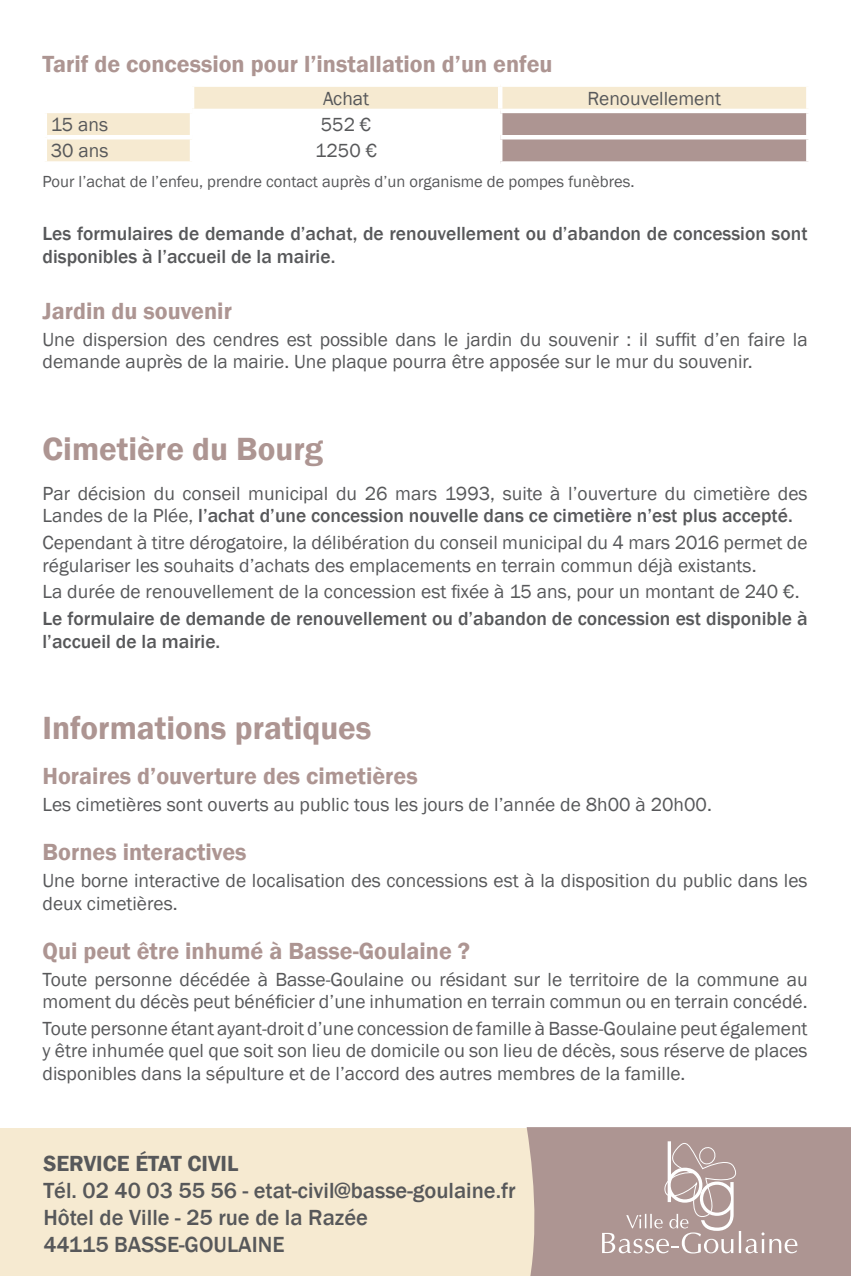
<style>
.page{position:relative;width:851px;height:1276px;background:#fff}
.page>*{position:absolute;margin:0;border:0;box-sizing:border-box;transform-origin:0 0}
.t1{font:600 33px "Franklin Gothic";color:#ad9592}
.t2{font:600 24px "Franklin Gothic";color:#ad9592}
.t3{font:500 22.5px/27px "Franklin Gothic";color:#57585a}
.t4{font:600 22.5px "Franklin Gothic";color:#57585a}
.t5{font:19.5px/22.5px "Franklin Gothic";color:#57585a}
.t6{font:500 19.5px/22.5px "Franklin Gothic";color:#57585a}
.t7{font:16.5px "Franklin Gothic";color:#57585a}
.s1{font-weight:500}
</style>
<div class="page">
<div style="left:0;top:1128px;width:850px;height:148px;background:#f6ead1"></div>
<div style="left:526px;top:1127px;width:324px;height:149px;background:#ad9592"></div>
<svg style="left:602px;top:1136px;width:195px;height:117px;background:#b5a09d"></svg>
<svg style="left:47px;top:87px;width:759px;height:74px;fill:#f6ead1"></svg>
<div style="left:502px;top:113px;width:304px;height:48px;background:#ad9592"></div>
<hr style="left:498px;top:87px;width:4px;height:22px;background:#fff">
<hr style="left:498px;top:113px;width:4px;height:22px;background:#fff">
<svg style="left:806px;top:113px;width:2px;height:22px"></svg>
<hr style="left:47px;top:135px;width:145px;height:4px;background:#fff">
<hr style="left:192px;top:135px;width:308px;height:4px;background:#fff">
<hr style="left:500px;top:135px;width:310px;height:4px;background:#fff">
<hr style="left:498px;top:139px;width:4px;height:22px;background:#fff">
<svg style="left:806px;top:139px;width:3px;height:22px"></svg>
<hr style="left:190px;top:87px;width:4px;height:22px;background:#fff">
<hr style="left:43px;top:109px;width:149px;height:4px;background:#fff">
<hr style="left:192px;top:109px;width:308px;height:4px;background:#fff">
<hr style="left:190px;top:113px;width:4px;height:22px;background:#fff">
<hr style="left:500px;top:109px;width:310px;height:4px;background:#fff">
<hr style="left:190px;top:139px;width:4px;height:22px;background:#fff">
<p class="t2" style="left:43px;top:49px;width:511px">Tarif de concession pour l’installation d’un enfeu</p>
<p class="t5" style="left:323px;top:87px;width:48px">Achat</p>
<p class="t5" style="left:587px;top:87px;width:135px">Renouvellement</p>
<p class="t5" style="left:51px;top:113px;width:59px">15 ans</p>
<p class="t5" style="left:321px;top:114px;width:52px">552 €</p>
<p class="t5" style="left:51px;top:140px;width:59px">30 ans</p>
<p class="t5" style="left:315px;top:140px;width:64px">1250 €</p>
<p class="t7" style="left:43px;top:171px;width:593px">Pour l’achat de l’enfeu, prendre contact auprès d’un organisme de pompes funèbres.</p>
<p class="t6" style="left:43px;top:222px;width:766px">Les formulaires de demande d’achat, de renouvellement ou d’abandon de concession sont disponibles à l’accueil de la mairie.</p>
<p class="t2" style="left:43px;top:296px;width:191px">Jardin du souvenir</p>
<p class="t5" style="left:43px;top:328px;width:766px">Une dispersion des cendres est possible dans le jardin du souvenir : il suffit d’en faire la demande auprès de la mairie. Une plaque pourra être apposée sur le mur du souvenir.</p>
<h1 class="t1" style="left:43px;top:429px;width:282px">Cimetière du Bourg</h1>
<p class="t5" style="left:43px;top:482px;width:766px">Par décision du conseil municipal du 26 mars 1993, suite à l’ouverture du cimetière des<br>Landes de la Plée, <span class="s1">l’achat d’une concession nouvelle dans ce cimetière n’est plus accepté.</span></p>
<p class="t5" style="left:43px;top:532px;width:766px">Cependant à titre dérogatoire, la délibération du conseil municipal du 4 mars 2016 permet de régulariser les souhaits d’achats des emplacements en terrain commun déjà existants.</p>
<p class="t5" style="left:43px;top:581px;width:758px">La durée de renouvellement de la concession est fixée à 15 ans, pour un montant de 240 €.</p>
<p class="t6" style="left:43px;top:607px;width:766px">Le formulaire de demande de renouvellement ou d’abandon de concession est disponible à l’accueil de la mairie.</p>
<h1 class="t1" style="left:43px;top:708px;width:330px">Informations pratiques</h1>
<p class="t2" style="left:43px;top:761px;width:376px">Horaires d’ouverture des cimetières</p>
<p class="t5" style="left:43px;top:794px;width:670px">Les cimetières sont ouverts au public tous les jours de l’année de 8h00 à 20h00.</p>
<p class="t2" style="left:43px;top:837px;width:205px">Bornes interactives</p>
<p class="t5" style="left:43px;top:870px;width:766px">Une borne interactive de localisation des concessions est à la disposition du public dans les deux cimetières.</p>
<p class="t2" style="left:43px;top:936px;width:429px">Qui peut être inhumé à Basse-Goulaine ?</p>
<p class="t5" style="left:43px;top:968px;width:766px">Toute personne décédée à Basse-Goulaine ou résidant sur le territoire de la commune au moment du décès peut bénéficier d’une inhumation en terrain commun ou en terrain concédé.</p>
<p class="t5" style="left:43px;top:1017px;width:766px;text-align:justify">Toute personne étant ayant-droit d’une concession de famille à Basse-Goulaine peut également y être inhumée quel que soit son lieu de domicile ou son lieu de décès, sous réserve de places disponibles dans la sépulture et de l’accord des autres membres de la famille.</p>
<p class="t4" style="left:43px;top:1149px;width:196px">SERVICE ÉTAT CIVIL</p>
<p class="t3" style="left:43px;top:1177px;width:474px">Tél. 02 40 03 55 56 - etat-civil@basse-goulaine.fr<br>Hôtel de Ville - 25 rue de la Razée<br>44115 BASSE-GOULAINE</p>
</div>
